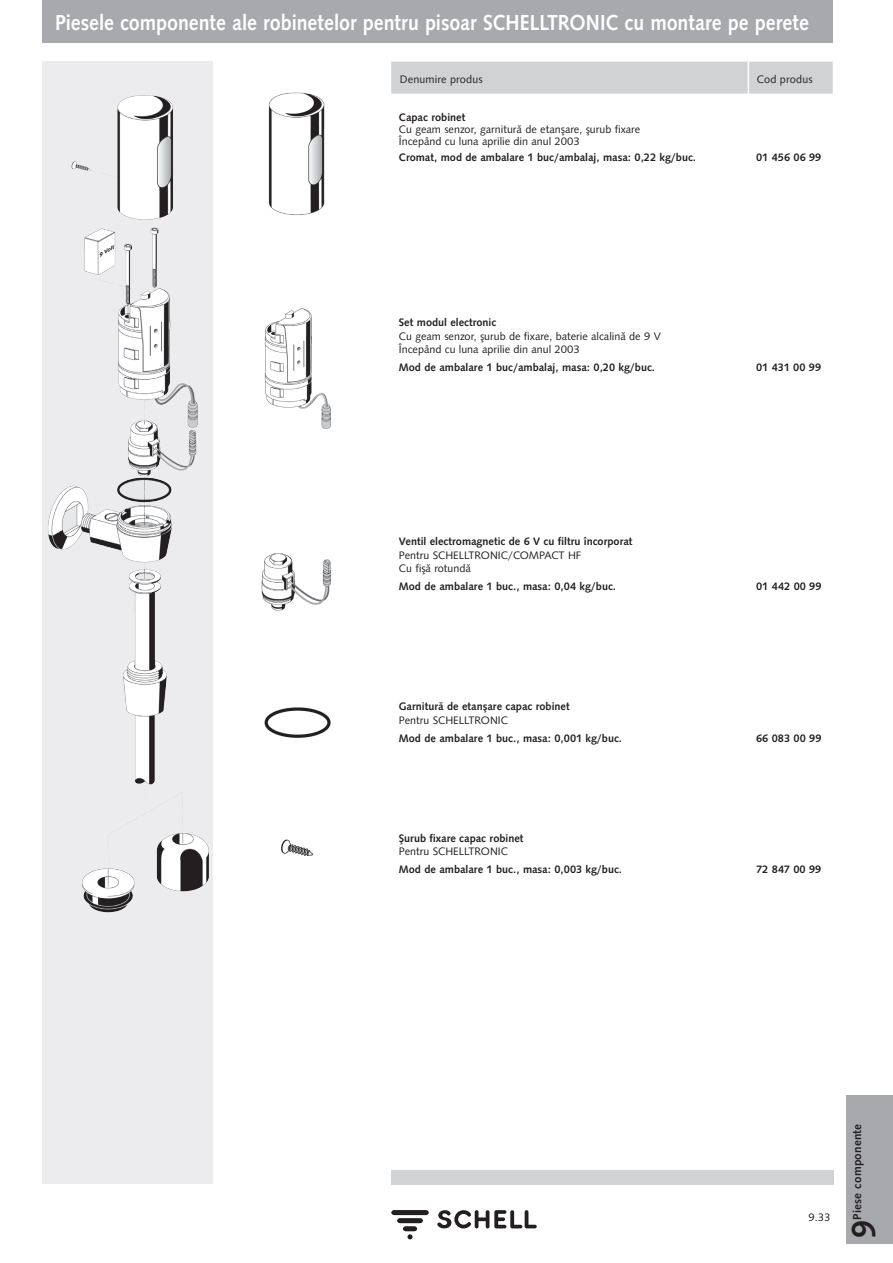
<style>
.page{position:relative;width:893px;height:1263px;background:#fff}
.page>*{position:absolute;margin:0;border:0;box-sizing:border-box;transform-origin:0 0}
.t1{font:500 35.1px "Syntax TCE";color:#231f20;scale:.95 1}
.t2{font:500 22.5px "Syntax TCE";color:#fff;scale:.9 1}
.t3{font:500 12px "Syntax TCE";letter-spacing:.02em;color:#231f20}
.t4{font:500 11.25px "Syntax TCE";color:#231f20}
.t5{font:11.25px/13.5px "Syntax TCE";color:#231f20}
</style>
<div class="page">
<div style="left:43px;top:0;width:790px;height:43px;background:#a8a9ad"></div>
<div style="left:43px;top:62px;width:170px;height:1122px;background:#ececee"></div>
<svg style="left:391px;top:1210px;width:38px;height:29px"></svg>
<svg style="left:437px;top:1210px;width:100px;height:18px"></svg>
<div style="left:391px;top:62px;width:442px;height:32px;background:#d1d2d4"></div>
<hr style="left:748px;top:62px;width:1px;height:32px;background:#fff">
<div style="left:846px;top:1095px;width:47px;height:149px;background:#a8a9ad"></div>
<div style="left:391px;top:1170px;width:442px;height:14px;background:#d1d2d4"></div>
<img style="left:48px;top:95px;width:161px;height:818px">
<img style="left:269px;top:92px;width:56px;height:123px">
<img style="left:264px;top:308px;width:67px;height:121px">
<img style="left:261px;top:553px;width:70px;height:58px">
<img style="left:264px;top:707px;width:67px;height:31px">
<img style="left:281px;top:839px;width:32px;height:17px">
<h2 class="t2" style="left:55px;top:9px;width:839px">Piesele componente ale robinetelor pentru pisoar SCHELLTRONIC cu montare pe perete</h2>
<p class="t5" style="left:400px;top:73px;width:85px">Denumire produs</p>
<p class="t5" style="left:757px;top:72px;width:57px">Cod produs</p>
<p class="t4" style="left:399px;top:111px;width:68px">Capac robinet</p>
<p class="t5" style="left:399px;top:123px;width:243px;line-height:12px">Cu geam senzor, garnitură de etanşare, şurub fixare<br>Începând cu luna aprilie din anul 2003</p>
<p class="t4" style="left:399px;top:151px;width:299px">Cromat, mod de ambalare 1 buc/ambalaj, masa: 0,22 kg/buc.</p>
<p class="t4" style="left:756px;top:151px;width:67px">01 456 06 99</p>
<p class="t4" style="left:399px;top:316px;width:99px">Set modul electronic</p>
<p class="t5" style="left:399px;top:329px;width:263px">Cu geam senzor, şurub de fixare, baterie alcalină de 9 V<br>Începând cu luna aprilie din anul 2003</p>
<p class="t4" style="left:399px;top:361px;width:258px">Mod de ambalare 1 buc/ambalaj, masa: 0,20 kg/buc.</p>
<p class="t4" style="left:756px;top:361px;width:67px">01 431 00 99</p>
<p class="t4" style="left:399px;top:535px;width:235px">Ventil electromagnetic de 6 V cu filtru încorporat</p>
<p class="t5" style="left:399px;top:548px;width:184px">Pentru SCHELLTRONIC/COMPACT HF<br>Cu fişă rotundă</p>
<p class="t4" style="left:399px;top:580px;width:219px">Mod de ambalare 1 buc., masa: 0,04 kg/buc.</p>
<p class="t4" style="left:756px;top:580px;width:67px">01 442 00 99</p>
<p class="t4" style="left:399px;top:700px;width:172px">Garnitură de etanşare capac robinet</p>
<p class="t5" style="left:399px;top:713px;width:110px">Pentru SCHELLTRONIC</p>
<p class="t4" style="left:399px;top:731px;width:225px">Mod de ambalare 1 buc., masa: 0,001 kg/buc.</p>
<p class="t4" style="left:756px;top:731px;width:67px">66 083 00 99</p>
<p class="t4" style="left:399px;top:831px;width:126px">Şurub fixare capac robinet</p>
<p class="t5" style="left:399px;top:845px;width:110px">Pentru SCHELLTRONIC</p>
<p class="t4" style="left:399px;top:863px;width:225px">Mod de ambalare 1 buc., masa: 0,003 kg/buc.</p>
<p class="t4" style="left:756px;top:863px;width:67px">72 847 00 99</p>
<p class="t5" style="left:808px;top:1211px;width:23px">9.33</p>
<p class="t3" style="left:850px;top:1220px;width:98px;rotate:-90deg">Piese componente</p>
<h1 class="t1" style="left:843px;top:1238px;width:21px;rotate:-90deg">9</h1>
</div>
